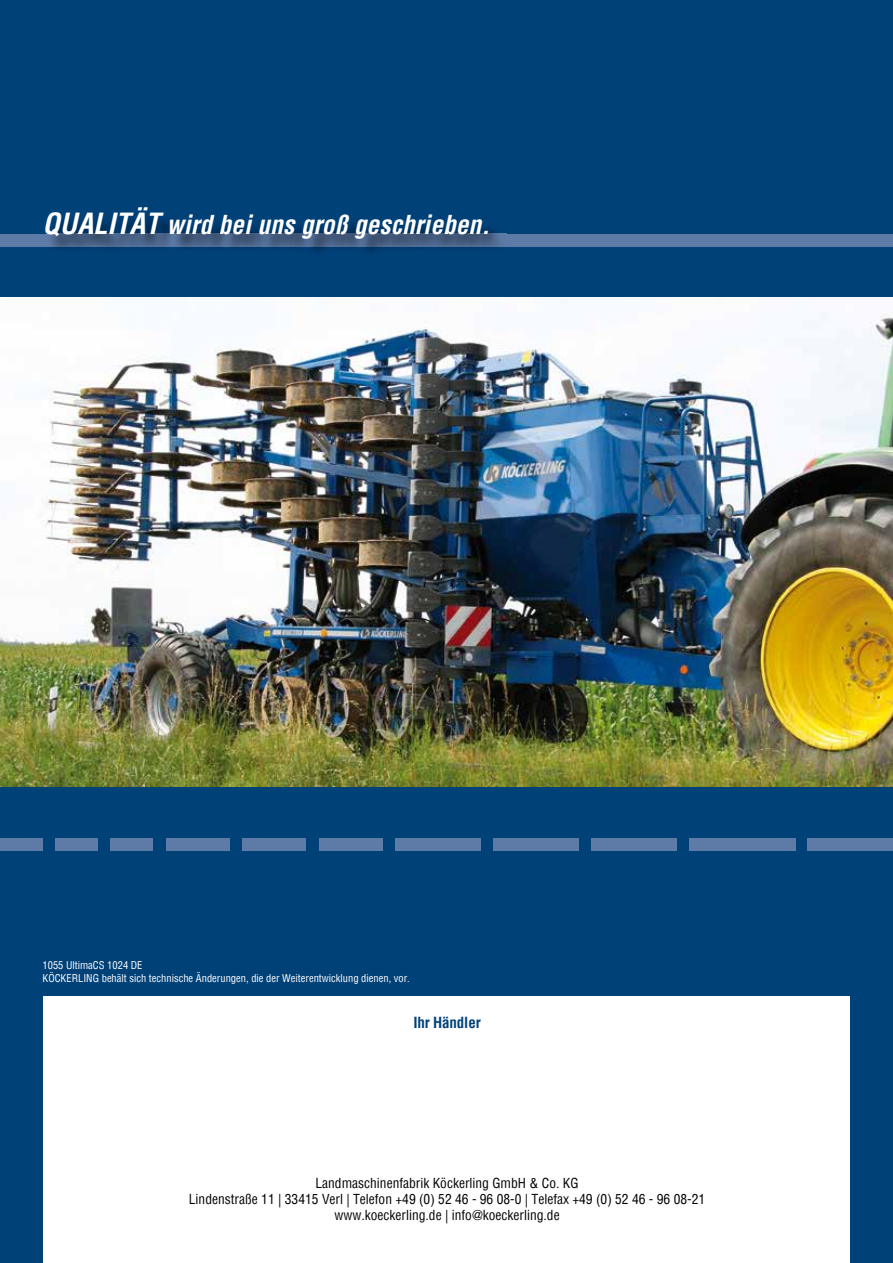
<style>
.page{position:relative;width:893px;height:1263px;background:#004178}
.page>*{position:absolute;margin:0;border:0;box-sizing:border-box;transform-origin:0 0}
.t1{font:italic 700 condensed 25.5px "Helvetica";color:#fff}
.t2{font:700 condensed 15px "Helvetica";letter-spacing:-.01em;color:#004178}
.t3{font:condensed 13.5px/16.2px "Helvetica";color:#000;text-align:center}
.t4{font:condensed 10.5px/12.6px "Helvetica";color:#fff}
.s1{font-size:28.5px}
</style>
<div class="page">
<img style="left:0;top:298px;width:893px;height:489px">
<div style="left:43px;top:997px;width:807px;height:266px;background:#fff"></div>
<div style="left:0;top:234px;width:893px;height:13px;background:#5d7ba6"></div>
<div style="left:0;top:838px;width:43px;height:12px;background:#5d7ba6"></div>
<div style="left:55px;top:838px;width:43px;height:12px;background:#5d7ba6"></div>
<div style="left:111px;top:838px;width:42px;height:12px;background:#5d7ba6"></div>
<div style="left:166px;top:838px;width:64px;height:12px;background:#5d7ba6"></div>
<div style="left:242px;top:838px;width:64px;height:12px;background:#5d7ba6"></div>
<div style="left:319px;top:838px;width:64px;height:12px;background:#5d7ba6"></div>
<div style="left:395px;top:838px;width:85px;height:12px;background:#5d7ba6"></div>
<div style="left:493px;top:838px;width:85px;height:12px;background:#5d7ba6"></div>
<div style="left:591px;top:838px;width:85px;height:12px;background:#5d7ba6"></div>
<div style="left:689px;top:838px;width:106px;height:12px;background:#5d7ba6"></div>
<div style="left:808px;top:838px;width:85px;height:12px;background:#5d7ba6"></div>
<img style="left:48px;top:217px;width:458px;height:35px">
<img style="left:48px;top:234px;width:458px;height:13px">
<h1 class="t1" style="left:43px;top:208px;width:449px"><span class="s1">QUALITÄT</span> wird bei uns groß geschrieben.</h1>
<p class="t4" style="left:43px;top:959px;width:369px">1055 UltimaCS 1024 DE<br>KÖCKERLING behält sich technische Änderungen, die der Weiterentwicklung dienen, vor.</p>
<p class="t2" style="left:413px;top:1012px;width:69px">Ihr Händler</p>
<p class="t3" style="left:189px;top:1175px;width:518px">Landmaschinenfabrik Köckerling GmbH &amp; Co. KG<br>Lindenstraße 11 | 33415 Verl | Telefon +49 (0) 52 46 - 96 08-0 | Telefax +49 (0) 52 46 - 96 08-21 www.koeckerling.de | info@koeckerling.de</p>
</div>
